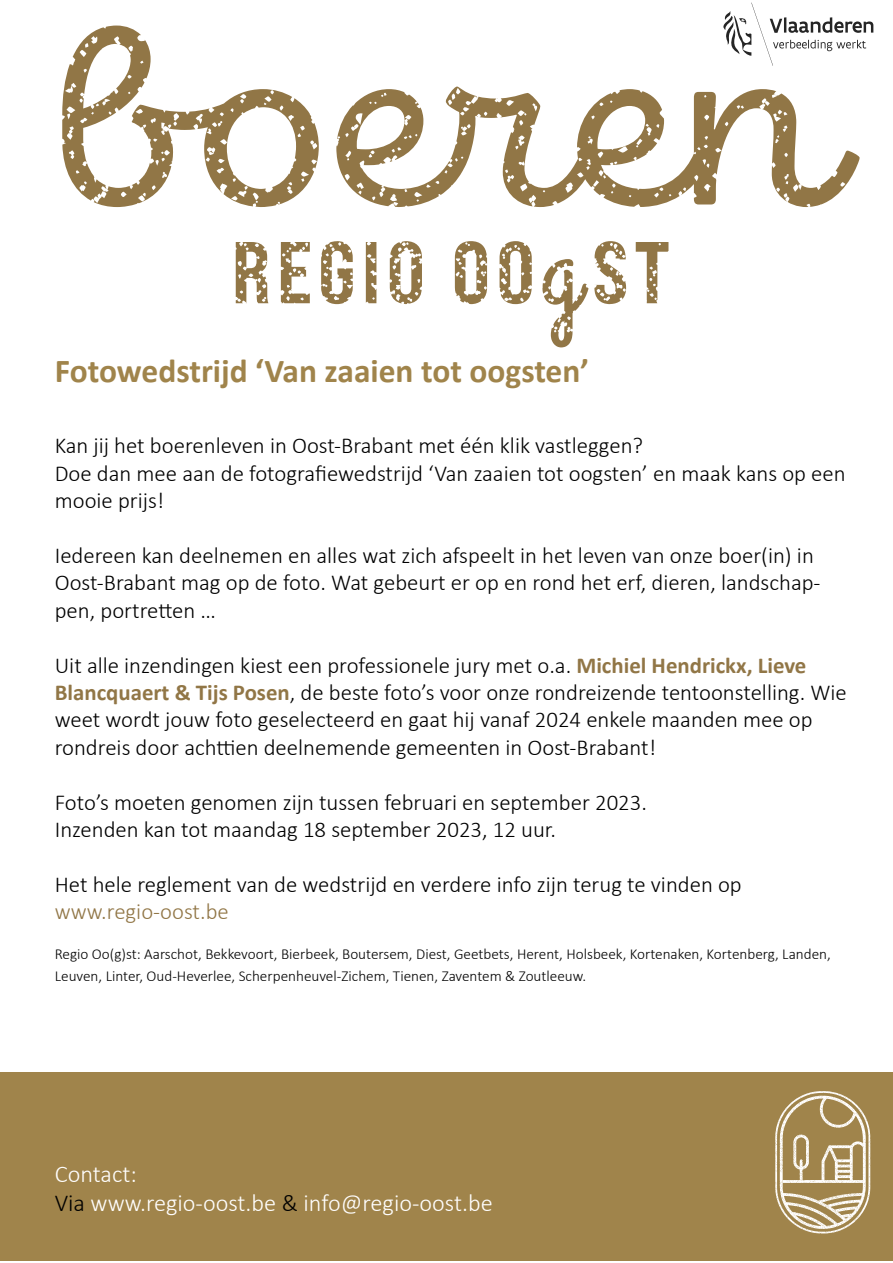
<style>
.page{position:relative;width:893px;height:1263px;background:#fff}
.page>*{position:absolute;margin:0;border:0;box-sizing:border-box;transform-origin:0 0}
.t1{font:700 33.45px "Calibri";color:#a0844b}
.t2{font:300 24.3px/29.2px "Calibri";color:#fffefd}
.t3{font:300 22.8px/27.5px "Calibri";color:#000}
.t4{font:300 22.8px "Calibri";color:#917646}
.t5{font:300 15.15px/21.9px "Calibri";color:#000}
.s1{font-weight:700;color:#917646}
.s2{color:#000}
</style>
<div class="page">
<svg style="left:62px;top:26px;width:798px;height:321px"></svg>
<div style="left:0;top:1072px;width:893px;height:188px;background:#a0844b"></div>
<svg style="left:775px;top:1091px;width:95px;height:142px"></svg>
<svg style="left:720px;top:3px;width:153px;height:63px"></svg>
<h1 class="t1" style="left:55px;top:347px;width:536px">Fotowedstrijd ‘Van zaaien tot oogsten’</h1>
<p class="t3" style="left:55px;top:432px;width:792px">Kan jij het boerenleven in Oost-Brabant met één klik vastleggen?<br>Doe dan mee aan de fotografiewedstrijd ‘Van zaaien tot oogsten’ en maak kans op een mooie prijs!</p>
<p class="t3" style="left:55px;top:541px;width:767px">Iedereen kan deelnemen en alles wat zich afspeelt in het leven van onze boer(in) in<br>Oost-Brabant mag op de foto. Wat gebeurt er op en rond het erf, dieren, landschap&shy;pen, portretten …</p>
<p class="t3" style="left:55px;top:651px;width:794px">Uit alle inzendingen kiest een professionele jury met o.a. <span class="s1">Michiel Hendrickx, Lieve Blancquaert &amp; Tijs Posen</span>, de beste foto’s voor onze rondreizende tentoonstelling. Wie weet wordt jouw foto geselecteerd en gaat hij vanaf 2024 enkele maanden mee op rondreis door achttien deelnemende gemeenten in Oost-Brabant!</p>
<p class="t3" style="left:55px;top:788px;width:594px">Foto’s moeten genomen zijn tussen februari en september 2023.<br>Inzenden kan tot maandag 18 september 2023, 12 uur.</p>
<p class="t3" style="left:55px;top:870px;width:688px">Het hele reglement van de wedstrijd en verdere info zijn terug te vinden op</p>
<p class="t4" style="left:55px;top:897px;width:176px">www.regio-oost.be</p>
<p class="t5" style="left:55px;top:943px;width:777px">Regio Oo(g)st: Aarschot, Bekkevoort, Bierbeek, Boutersem, Diest, Geetbets, Herent, Holsbeek, Kortenaken, Kortenberg, Landen,<br>Leuven, Linter, Oud-Heverlee, Scherpenheuvel-Zichem, Tienen, Zaventem &amp; Zoutleeuw.</p>
<p class="t2" style="left:55px;top:1159px;width:439px">Contact:<br><span class="s2">Via</span> www.regio-oost.be <span class="s2">&amp;</span> info@regio-oost.be</p>
</div>
